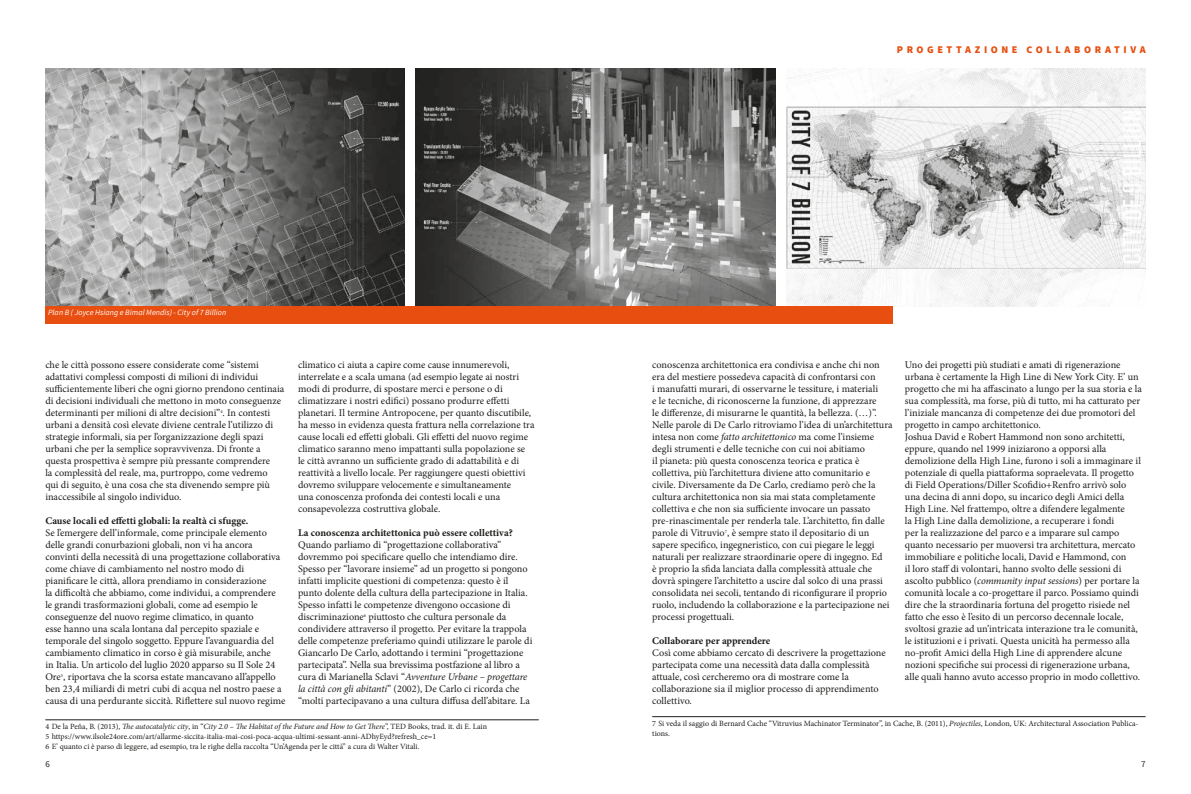
<style>
.page{position:relative;width:1191px;height:794px;background:#fff}
.page>*{position:absolute;margin:0;border:0;box-sizing:border-box;transform-origin:0 0}
.Normale__Web{font:10.2px/12px "Minion Pro";color:#1d1d1b}
.Normale__Web-2{font:700 10.2px "Minion Pro";color:#1d1d1b}
.t1{font:900 10.2px "Source Sans Pro";letter-spacing:.35em;color:#e84e0f}
.t2{font:9px "Source Sans Pro";color:#1d1d1b}
.Stile_di_paragrafo_1{font:8px/9.6px "Minion Pro";color:#1d1d1b}
.Stile_di_paragrafo_1-2{font:italic 8px "Minion Pro";letter-spacing:-.01em;color:#1d1d1b}
.t3{font:italic 8px "Source Sans Pro";letter-spacing:.01em;color:#fff}
.s1{font-style:normal}
.s2{font-style:italic}
</style>
<div class="page">
<hr style="left:45px;top:719px;width:494px;height:1px;background:#1d1d1b">
<hr style="left:652px;top:716px;width:493px;height:1px;background:#1d1d1b">
<img style="left:45px;top:68px;width:359px;height:238px">
<img style="left:416px;top:68px;width:359px;height:238px">
<img style="left:786px;top:68px;width:359px;height:238px">
<div style="left:45px;top:306px;width:848px;height:17px;background:#e84e0f"></div>
<p class="t3" style="left:48px;top:307px;width:180px">Plan B ( Joyce Hsiang e Bimal Mendis) - City of 7 Billion</p>
<p class="Normale__Web" style="left:45px;top:358px;width:240px">che le città possono essere considerate come “sistemi adattativi complessi composti di milioni di individui sufficientemente liberi che ogni giorno prendono centinaia di decisioni individuali che mettono in moto conseguenze determinanti per milioni di altre decisioni”<sup>4</sup>. In contesti urbani a densità così elevate diviene centrale l’utilizzo di strategie informali, sia per l’organizzazione degli spazi urbani che per la semplice sopravvivenza. Di fronte a questa prospettiva è sempre più pressante comprendere<br>la complessità del reale, ma, purtroppo, come vedremo<br>qui di seguito, è una cosa che sta divenendo sempre più inaccessibile al singolo individuo.</p>
<p class="Normale__Web-2" style="left:45px;top:514px;width:205px">Cause locali ed effetti globali: la realtà ci sfugge.</p>
<p class="Normale__Web" style="left:45px;top:526px;width:241px">Se l’emergere dell’informale, come principale elemento delle grandi conurbazioni globali, non vi ha ancora convinti della necessità di una progettazione collaborativa come chiave di cambiamento nel nostro modo di pianificare le città, allora prendiamo in considerazione<br>la difficoltà che abbiamo, come individui, a comprendere<br>le grandi trasformazioni globali, come ad esempio le conseguenze del nuovo regime climatico, in quanto<br>esse hanno una scala lontana dal percepito spaziale e temporale del singolo soggetto. Eppure l’avanguardia del cambiamento climatico in corso è già misurabile, anche<br>in Italia. Un articolo del luglio 2020 apparso su Il Sole 24<br>Ore<sup>5</sup>, riportava che la scorsa estate mancavano all’appello ben 23,4 miliardi di metri cubi di acqua nel nostro paese a causa di una perdurante siccità. Riflettere sul nuovo regime</p>
<p class="Stile_di_paragrafo_1-2" style="left:45px;top:721px;width:443px"><span class="s1">4 De la Peňa, B. (2013),</span> The autocatalytic city<span class="s1">, in “</span>City 2.0 – The Habitat of the Future and How to Get There<span class="s1">”, TED Books, trad. it. di E. Lain</span></p>
<p class="Stile_di_paragrafo_1" style="left:45px;top:731px;width:392px">5 https://www.ilsole24ore.com/art/allarme-siccita-italia-mai-cosi-poca-acqua-ultimi-sessant-anni-ADhyEyd?refresh_ce=1</p>
<p class="Stile_di_paragrafo_1" style="left:45px;top:741px;width:375px">6 E’ quanto ci è parso di leggere, ad esempio, tra le righe della raccolta “Un’Agenda per le città” a cura di Walter Vitali.</p>
<p class="Normale__Web" style="left:298px;top:358px;width:238px">climatico ci aiuta a capire come cause innumerevoli, interrelate e a scala umana (ad esempio legate ai nostri modi di produrre, di spostare merci e persone o di climatizzare i nostri edifici) possano produrre effetti planetari. Il termine Antropocene, per quanto discutibile, ha messo in evidenza questa frattura nella correlazione tra cause locali ed effetti globali. Gli effetti del nuovo regime climatico saranno meno impattanti sulla popolazione se le città avranno un sufficiente grado di adattabilità e di reattività a livello locale. Per raggiungere questi obiettivi dovremo sviluppare velocemente e simultaneamente<br>una conoscenza profonda dei contesti locali e una consapevolezza costruttiva globale.</p>
<p class="Normale__Web-2" style="left:298px;top:526px;width:216px">La conoscenza architettonica può essere collettiva?</p>
<p class="Normale__Web" style="left:298px;top:538px;width:236px">Quando parliamo di “progettazione collaborativa” dovremmo poi specificare quello che intendiamo dire.<br>Spesso per “lavorare insieme” ad un progetto si pongono infatti implicite questioni di competenza: questo è il punto dolente della cultura della partecipazione in Italia.<br>Spesso infatti le competenze divengono occasione di discriminazione<sup>6</sup> piuttosto che cultura personale da condividere attraverso il progetto. Per evitare la trappola delle competenze preferiamo quindi utilizzare le parole di Giancarlo De Carlo, adottando i termini “progettazione partecipata”. Nella sua brevissima postfazione al libro a cura di Marianella Sclavi “<span class="s2">Avventure Urbane – progettare la città con gli abitanti</span>” (2002), De Carlo ci ricorda che “molti partecipavano a una cultura diffusa dell’abitare. La</p>
<p class="t1" style="left:897px;top:43px;width:250px">PROGETTAZIONE COLLABORATIVA</p>
<p class="Normale__Web" style="left:652px;top:358px;width:242px">conoscenza architettonica era condivisa e anche chi non era del mestiere possedeva capacità di confrontarsi con<br>i manufatti murari, di osservarne le tessiture, i materiali<br>e le tecniche, di riconoscerne la funzione, di apprezzare<br>le differenze, di misurarne le quantità, la bellezza. (…)”.<br>Nelle parole di De Carlo ritroviamo l’idea di un’architettura intesa non come <span class="s2">fatto architettonico</span> ma come l’insieme degli strumenti e delle tecniche con cui noi abitiamo<br>il pianeta: più questa conoscenza teorica e pratica è collettiva, più l’architettura diviene atto comunitario e civile. Diversamente da De Carlo, crediamo però che la cultura architettonica non sia mai stata completamente collettiva e che non sia sufficiente invocare un passato pre-rinascimentale per renderla tale. L’architetto, fin dalle parole di Vitruvio<sup>7</sup>, è sempre stato il depositario di un sapere specifico, ingegneristico, con cui piegare le leggi naturali per realizzare straordinarie opere di ingegno. Ed<br>è proprio la sfida lanciata dalla complessità attuale che dovrà spingere l’architetto a uscire dal solco di una prassi consolidata nei secoli, tentando di riconfigurare il proprio ruolo, includendo la collaborazione e la partecipazione nei processi progettuali.</p>
<p class="Normale__Web-2" style="left:652px;top:634px;width:120px">Collaborare per apprendere</p>
<p class="Normale__Web" style="left:652px;top:646px;width:235px">Così come abbiamo cercato di descrivere la progettazione partecipata come una necessità data dalla complessità attuale, così cercheremo ora di mostrare come la collaborazione sia il miglior processo di apprendimento collettivo.</p>
<p class="Stile_di_paragrafo_1" style="left:652px;top:719px;width:488px">7 Si veda il saggio di Bernard Cache “Vitruvius Machinator Terminator”, in Cache, B. (2011), <span class="s2">Projectiles</span>, London, UK: Architectural Association Publica&shy;tions.</p>
<p class="Normale__Web" style="left:905px;top:358px;width:238px">Uno dei progetti più studiati e amati di rigenerazione urbana è certamente la High Line di New York City. E’ un progetto che mi ha affascinato a lungo per la sua storia e la sua complessità, ma forse, più di tutto, mi ha catturato per l’iniziale mancanza di competenze dei due promotori del progetto in campo architettonico.</p>
<p class="Normale__Web" style="left:905px;top:430px;width:237px">Joshua David e Robert Hammond non sono architetti, eppure, quando nel 1999 iniziarono a opporsi alla demolizione della High Line, furono i soli a immaginare il potenziale di quella piattaforma sopraelevata. Il progetto di Field Operations/Diller Scofidio+Renfro arrivò solo una decina di anni dopo, su incarico degli Amici della High Line. Nel frattempo, oltre a difendere legalmente<br>la High Line dalla demolizione, a recuperare i fondi<br>per la realizzazione del parco e a imparare sul campo quanto necessario per muoversi tra architettura, mercato immobiliare e politiche locali, David e Hammond, con<br>il loro staff di volontari, hanno svolto delle sessioni di ascolto pubblico (<span class="s2">community input sessions</span>) per portare la comunità locale a co-progettare il parco. Possiamo quindi dire che la straordinaria fortuna del progetto risiede nel fatto che esso è l’esito di un percorso decennale locale, svoltosi grazie ad un’intricata interazione tra le comunità, le istituzioni e i privati. Questa unicità ha permesso alla no-profit Amici della High Line di apprendere alcune nozioni specifiche sui processi di rigenerazione urbana, alle quali hanno avuto accesso proprio in modo collettivo.</p>
<p class="t2" style="left:45px;top:758px;width:6px">6</p>
<p class="t2" style="left:1141px;top:758px;width:6px">7</p>
</div>
